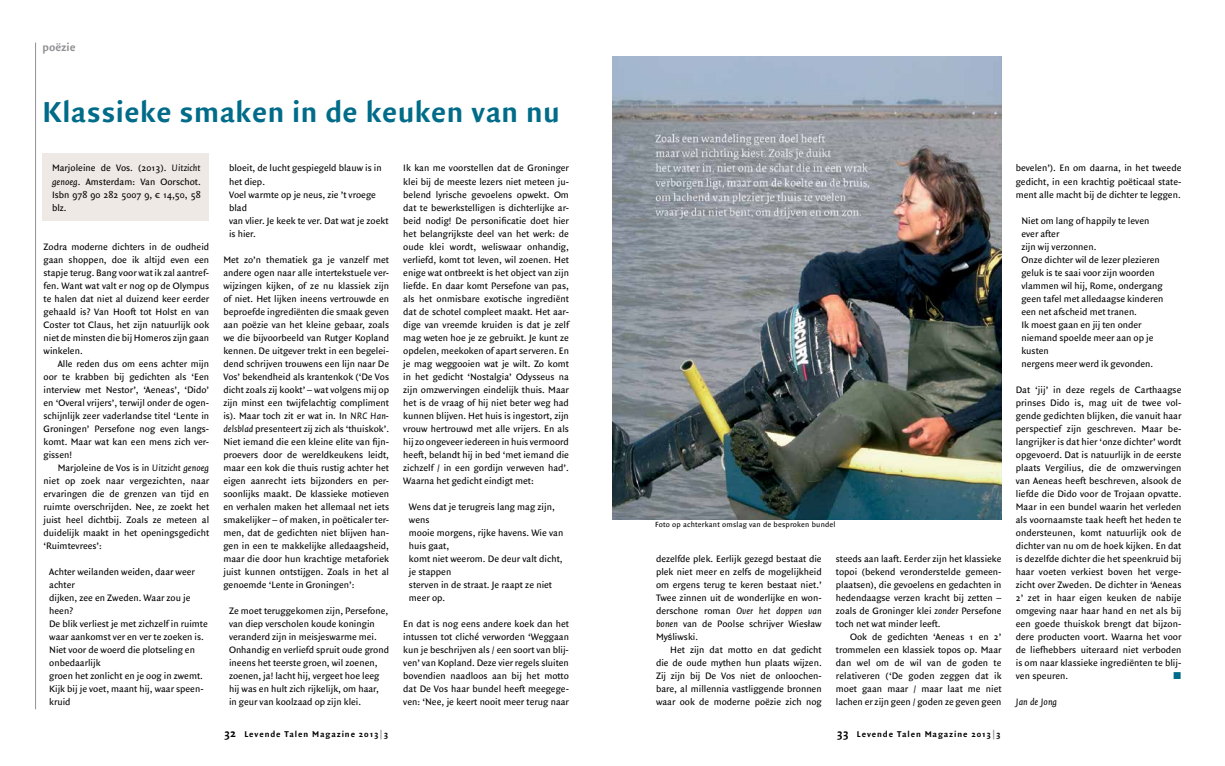
<style>
.page{position:relative;width:1225px;height:766px;background:#fff}
.page>*{position:absolute;margin:0;border:0;box-sizing:border-box;transform-origin:0 0}
.t1{font:700 31px "Quadraat Sans";letter-spacing:.015em;color:#006c89}
.t2{font:700 12px "Quadraat Sans";color:#919195}
.t3{font:10px/13px "Quadraat Sans";color:#000;text-align:justify}
.t4{font:italic 10px "Quadraat Sans";color:#000}
.t5{font:10px "Zapf Dingbats ITC";color:#006c89}
.t6{font:700 9px "Quadraat Sans";letter-spacing:.1em;color:#000}
.t7{font:8px "Quadraat Sans";letter-spacing:.025em;color:#000}
.s1{font-style:italic}
.s2{font-family:"Arial";font-size:9px}
.s3{font-size:12px}
.s4{color:#919195}
</style>
<div class="page">
<div style="left:43px;top:153px;width:166px;height:68px;background:#efe9e5"></div>
<hr style="left:35px;top:43px;width:1px;height:666px;background:#919195">
<img style="left:612px;top:57px;width:390px;height:462px">
<p class="t2" style="left:43px;top:40px;width:35px">poëzie</p>
<h1 class="t1" style="left:43px;top:94px;width:519px">Klassieke smaken in de keuken van nu</h1>
<p class="t3" style="left:52px;top:162px;width:150px">Marjoleine de Vos. (2013). <span class="s1">Uitzicht genoeg</span>. Amsterdam: Van Oorschot.<br>Isbn 978 90 282 5007 9, € 14,50, 58 blz.</p>
<p class="t3" style="left:44px;top:240px;width:167px">Zodra moderne dichters in de oudheid gaan shoppen, doe ik altijd even een stapje terug. Bang voor wat ik zal aantref&shy;fen. Want wat valt er nog op de Olympus te halen dat niet al duizend keer eerder gehaald is? Van Hooft tot Holst en van Coster tot Claus, het zijn natuurlijk ook niet de minsten die bij Homeros zijn gaan winkelen.</p>
<p class="t3" style="left:44px;top:357px;width:167px;text-indent:14px">Alle reden dus om eens achter mijn oor te krabben bij gedichten als ‘Een interview met Nestor’, ‘Aeneas’, ‘Dido’ en ‘Overal vrijers’, terwijl onder de ogen&shy;schijnlijk zeer vaderlandse titel ‘Lente in Groningen’ Persefone nog even langs&shy;komt. Maar wat kan een mens zich ver&shy;gissen!</p>
<p class="t3" style="left:44px;top:461px;width:167px;text-indent:14px">Marjoleine de Vos is in <span class="s1">Uitzicht genoeg </span>niet op zoek naar vergezichten, naar ervaringen die de grenzen van tijd en ruimte overschrijden. Nee, ze zoekt het juist heel dichtbij. Zoals ze meteen al duidelijk maakt in het openingsgedicht ‘Ruimtevrees’:</p>
<p class="t3" style="left:49px;top:565px;width:160px;text-align:left">Achter weilanden weiden, daar weer achter<br>dijken, zee en Zweden. Waar zou je heen?<br>De blik verliest je met zichzelf in ruimte waar aankomst ver en ver te zoeken is.<br>Niet voor de woerd die plotseling en onbedaarlijk<br>groen het zonlicht en je oog in zwemt.<br>Kijk bij je voet, maant hij, waar speen&shy;kruid</p>
<p class="t3" style="left:229px;top:162px;width:161px;text-align:left">bloeit, de lucht gespiegeld blauw is in het diep.<br>Voel warmte op je neus, zie ’t vroege blad<br>van vlier. Je keek te ver. Dat wat je zoekt is hier.</p>
<p class="t3" style="left:223px;top:253px;width:167px">Met zo’n thematiek ga je vanzelf met andere ogen naar alle intertekstuele ver&shy;wijzingen kijken, of ze nu klassiek zijn of niet. Het lijken ineens vertrouwde en beproefde ingrediënten die smaak geven aan poëzie van het kleine gebaar, zoals we die bijvoorbeeld van Rutger Kopland kennen. De uitgever trekt in een begelei&shy;dend schrijven trouwens een lijn naar De Vos’ bekendheid als krantenkok (‘De Vos dicht zoals zij kookt’ – wat volgens mij op zijn minst een twijfelachtig compliment is). Maar toch zit er wat in. In <span class="s1">NRC Han&shy;delsblad</span> presenteert zij zich als ‘thuiskok’.<br>Niet iemand die een kleine elite van fijn&shy;proevers door de wereldkeukens leidt, maar een kok die thuis rustig achter het eigen aanrecht iets bijzonders en per&shy;soonlijks maakt. De klassieke motieven en verhalen maken het allemaal net iets smakelijker – of maken, in poëticaler ter&shy;men, dat de gedichten niet blijven han&shy;gen in een te makkelijke alledaagsheid, maar die door hun krachtige metaforiek juist kunnen ontstijgen. Zoals in het al genoemde ‘Lente in Groningen’:</p>
<p class="t3" style="left:229px;top:604px;width:161px;text-align:left">Ze moet teruggekomen zijn, Persefone, van diep verscholen koude koningin veranderd zijn in meisjeswarme mei.<br>Onhandig en verliefd spruit oude grond ineens het teerste groen, wil zoenen, zoenen, ja! lacht hij, vergeet hoe leeg hij was en hult zich rijkelijk, om haar, in geur van koolzaad op zijn klei.</p>
<p class="t3" style="left:403px;top:162px;width:167px">Ik kan me voorstellen dat de Groninger klei bij de meeste lezers niet meteen ju&shy;belend lyrische gevoelens opwekt. Om dat te bewerkstelligen is dichterlijke ar&shy;beid nodig! De personificatie doet hier het belangrijkste deel van het werk: de oude klei wordt, weliswaar onhandig, verliefd, komt tot leven, wil zoenen. Het enige wat ontbreekt is het object van zijn liefde. En daar komt Persefone van pas, als het onmisbare exotische ingrediënt dat de schotel compleet maakt. Het aar&shy;dige van vreemde kruiden is dat je zelf mag weten hoe je ze gebruikt. Je kunt ze opdelen, meekoken of apart serveren. En je mag weggooien wat je wilt. Zo komt in het gedicht ‘Nostalgia’ Odysseus na zijn omzwervingen eindelijk thuis. Maar het is de vraag of hij niet beter weg had kunnen blijven. Het huis is ingestort, zijn vrouw hertrouwd met alle vrijers. En als hij zo ongeveer iedereen in huis vermoord heeft, belandt hij in bed ‘met iemand die zichzelf / in een gordijn verweven had’.<br>Waarna het gedicht eindigt met:</p>
<p class="t3" style="left:409px;top:500px;width:156px;text-align:left">Wens dat je terugreis lang mag zijn, wens<br>mooie morgens, rijke havens. Wie van huis gaat,<br>komt niet weerom. De deur valt dicht, je stappen<br>sterven in de straat. Je raapt ze niet meer op.</p>
<p class="t3" style="left:403px;top:617px;width:167px">En dat is nog eens andere koek dan het intussen tot cliché verworden ‘Weggaan kun je beschrijven als / een soort van blij&shy;ven’ van Kopland. Deze vier regels sluiten bovendien naadloos aan bij het motto dat De Vos haar bundel heeft meegege&shy;ven: ‘Nee, je keert nooit meer terug naar</p>
<p class="t7" style="left:655px;top:519px;width:182px">Foto op achterkant omslag van de besproken bundel</p>
<p class="t3" style="left:656px;top:552px;width:167px">dezelfde plek. Eerlijk gezegd bestaat die plek niet meer en zelfs de mogelijkheid om ergens terug te keren bestaat niet.’ Twee zinnen uit de wonderlijke en won&shy;derschone roman <span class="s1">Over het doppen van bonen</span> van de Poolse schrijver Wiesław My<span class="s2">ś</span>liwski.</p>
<p class="t3" style="left:656px;top:643px;width:167px;text-indent:14px">Het zijn dat motto en dat gedicht die de oude mythen hun plaats wijzen.<br>Zij zijn bij De Vos niet de onloochen&shy;bare, al millennia vastliggende bronnen waar ook de moderne poëzie zich nog</p>
<p class="t3" style="left:836px;top:552px;width:167px">steeds aan laaft. Eerder zijn het klassieke topoi (bekend veronderstelde gemeen&shy;plaatsen), die gevoelens en gedachten in hedendaagse verzen kracht bij zetten – zoals de Groninger klei <span class="s1">zonder</span> Persefone toch net wat minder leeft.</p>
<p class="t3" style="left:836px;top:630px;width:167px;text-indent:14px">Ook de gedichten ‘Aeneas 1 en 2’ trommelen een klassiek topos op. Maar dan wel om de wil van de goden te relativeren (‘De goden zeggen dat ik moet gaan maar / maar laat me niet lachen er zijn geen / goden ze geven geen</p>
<p class="t6" style="left:224px;top:729px;width:166px"><span class="s3">32</span> Levende Talen Magazine 2013<span class="s4">|</span>3</p>
<p class="t6" style="left:836px;top:729px;width:166px"><span class="s3">33</span> Levende Talen Magazine 2013<span class="s4">|</span>3</p>
<p class="t3" style="left:1015px;top:162px;width:167px">bevelen’). En om daarna, in het tweede gedicht, in een krachtig poëticaal state&shy;ment alle macht bij de dichter te leggen.</p>
<p class="t3" style="left:1021px;top:214px;width:143px;text-align:left">Niet om lang of happily te leven ever after<br>zijn wij verzonnen.<br>Onze dichter wil de lezer plezieren geluk is te saai voor zijn woorden vlammen wil hij, Rome, ondergang geen tafel met alledaagse kinderen een net afscheid met tranen.<br>Ik moest gaan en jij ten onder niemand spoelde meer aan op je kusten<br>nergens meer werd ik gevonden.</p>
<p class="t3" style="left:1015px;top:383px;width:167px">Dat ‘jij’ in deze regels de Carthaagse prinses Dido is, mag uit de twee vol&shy;gende gedichten blijken, die vanuit haar perspectief zijn geschreven. Maar be&shy;langrijker is dat hier ‘onze dichter’ wordt opgevoerd. Dat is natuurlijk in de eerste plaats Vergilius, die de omzwervingen van Aeneas heeft beschreven, alsook de liefde die Dido voor de Trojaan opvatte.<br>Maar in een bundel waarin het verleden als voornaamste taak heeft het heden te ondersteunen, komt natuurlijk ook de dichter van nu om de hoek kijken. En dat is dezelfde dichter die het speenkruid bij haar voeten verkiest boven het verge&shy;zicht over Zweden. De dichter in ‘Aeneas 2’ zet in haar eigen keuken de nabije omgeving naar haar hand en net als bij een goede thuiskok brengt dat bijzon&shy;dere producten voort. Waarna het voor de liefhebbers uiteraard niet verboden is om naar klassieke ingrediënten te blij&shy;ven speuren.</p>
<p class="t5" style="left:1173px;top:670px;width:9px">■</p>
<p class="t4" style="left:1015px;top:696px;width:43px">Jan de Jong</p>
</div>
